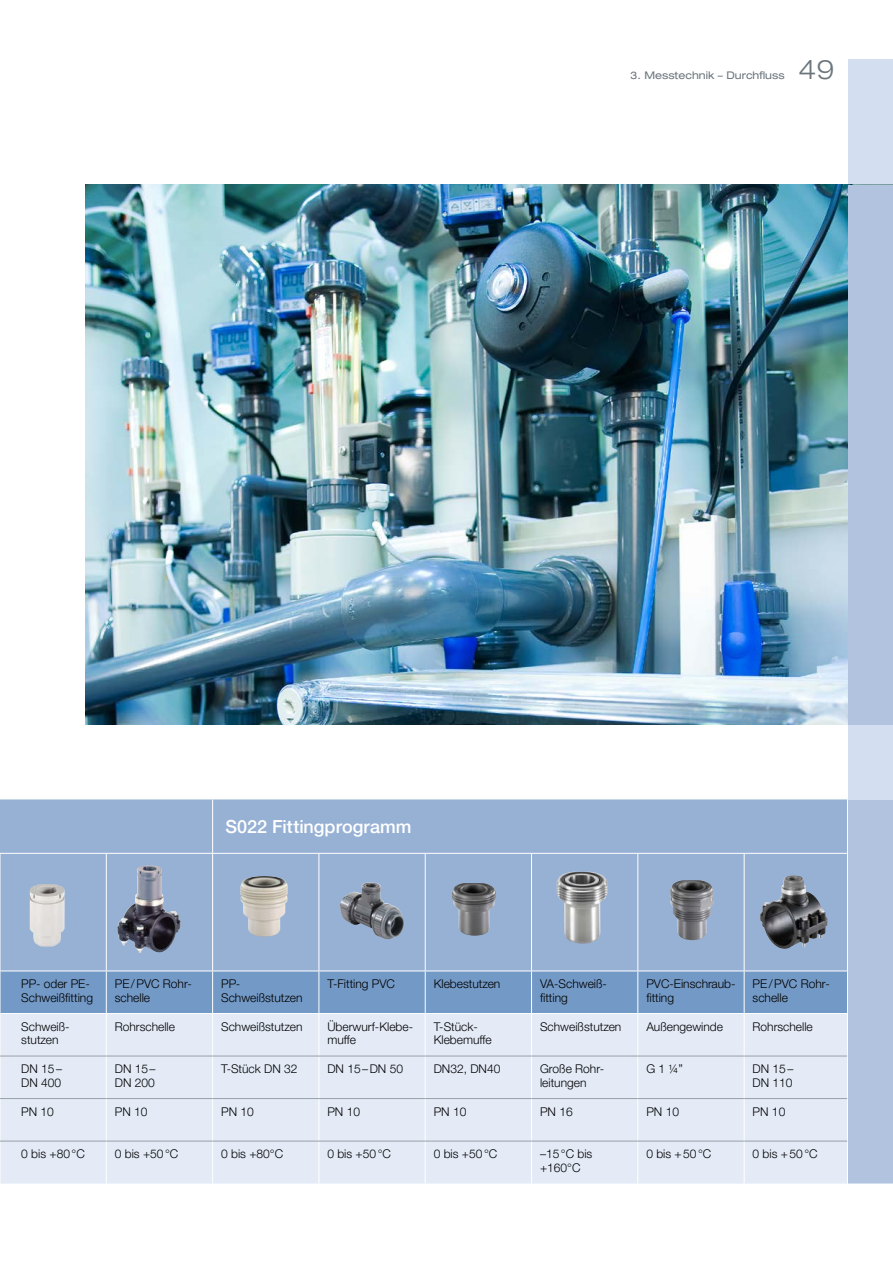
<style>
.page{position:relative;width:893px;height:1263px;background:#fff}
.page>*{position:absolute;margin:0;border:0;box-sizing:border-box;transform-origin:0 0}
.t1{font:300 expanded 27px "Helvetica Neue LTW1 G";color:#6a757c}
.t2{font:500 18px "Helvetica Neue LTW1 G";color:#fff}
.t3{font:300 12px/13.5px "Helvetica Neue LTW1 G";color:#000}
.t4{font:expanded 10.5px "Helvetica Neue LTW1 G";color:#6a757c}
</style>
<div class="page">
<div style="left:848px;top:60px;width:45px;height:1124px;background:#d4def1"></div>
<div style="left:0;top:799px;width:847px;height:171px;background:#97b1d5"></div>
<div style="left:1px;top:1014px;width:846px;height:169px;background:#e4ebf7"></div>
<hr style="left:212px;top:799px;width:1px;height:54px;background:#fff">
<hr style="left:0;top:853px;width:1px;height:117px;background:#fff">
<hr style="left:106px;top:853px;width:1px;height:117px;background:#fff">
<hr style="left:212px;top:853px;width:1px;height:117px;background:#fff">
<hr style="left:319px;top:853px;width:1px;height:117px;background:#fff">
<hr style="left:425px;top:853px;width:1px;height:117px;background:#fff">
<hr style="left:531px;top:853px;width:1px;height:117px;background:#fff">
<hr style="left:637px;top:853px;width:1px;height:117px;background:#fff">
<hr style="left:744px;top:853px;width:1px;height:117px;background:#fff">
<hr style="left:106px;top:1014px;width:1px;height:42px;background:#fff">
<hr style="left:212px;top:1014px;width:1px;height:42px;background:#fff">
<hr style="left:319px;top:1014px;width:1px;height:42px;background:#fff">
<hr style="left:425px;top:1014px;width:1px;height:42px;background:#fff">
<hr style="left:531px;top:1014px;width:1px;height:42px;background:#fff">
<hr style="left:637px;top:1014px;width:1px;height:42px;background:#fff">
<hr style="left:744px;top:1014px;width:1px;height:42px;background:#fff">
<div style="left:0;top:970px;width:847px;height:43px;background:#7399c6"></div>
<hr style="left:106px;top:1056px;width:1px;height:42px;background:#fff">
<hr style="left:212px;top:1056px;width:1px;height:42px;background:#fff">
<hr style="left:319px;top:1056px;width:1px;height:42px;background:#fff">
<hr style="left:425px;top:1056px;width:1px;height:42px;background:#fff">
<hr style="left:531px;top:1056px;width:1px;height:42px;background:#fff">
<hr style="left:637px;top:1056px;width:1px;height:42px;background:#fff">
<hr style="left:744px;top:1056px;width:1px;height:42px;background:#fff">
<hr style="left:0;top:1056px;width:106px;height:1px;background:#97a1a8">
<hr style="left:106px;top:1056px;width:107px;height:1px;background:#97a1a8">
<hr style="left:213px;top:1056px;width:106px;height:1px;background:#97a1a8">
<hr style="left:319px;top:1056px;width:106px;height:1px;background:#97a1a8">
<hr style="left:425px;top:1056px;width:106px;height:1px;background:#97a1a8">
<hr style="left:531px;top:1056px;width:107px;height:1px;background:#97a1a8">
<hr style="left:638px;top:1056px;width:106px;height:1px;background:#97a1a8">
<hr style="left:744px;top:1056px;width:103px;height:1px;background:#97a1a8">
<hr style="left:106px;top:1099px;width:1px;height:42px;background:#fff">
<hr style="left:212px;top:1099px;width:1px;height:42px;background:#fff">
<hr style="left:319px;top:1099px;width:1px;height:42px;background:#fff">
<hr style="left:425px;top:1099px;width:1px;height:42px;background:#fff">
<hr style="left:531px;top:1099px;width:1px;height:42px;background:#fff">
<hr style="left:637px;top:1099px;width:1px;height:42px;background:#fff">
<hr style="left:744px;top:1099px;width:1px;height:42px;background:#fff">
<hr style="left:106px;top:1141px;width:1px;height:42px;background:#fff">
<hr style="left:212px;top:1141px;width:1px;height:42px;background:#fff">
<hr style="left:319px;top:1141px;width:1px;height:42px;background:#fff">
<hr style="left:425px;top:1141px;width:1px;height:42px;background:#fff">
<hr style="left:531px;top:1141px;width:1px;height:42px;background:#fff">
<hr style="left:637px;top:1141px;width:1px;height:42px;background:#fff">
<hr style="left:744px;top:1141px;width:1px;height:42px;background:#fff">
<hr style="left:0;top:1098px;width:106px;height:1px;background:#97a1a8">
<hr style="left:106px;top:1098px;width:107px;height:1px;background:#97a1a8">
<hr style="left:213px;top:1098px;width:106px;height:1px;background:#97a1a8">
<hr style="left:319px;top:1098px;width:106px;height:1px;background:#97a1a8">
<hr style="left:425px;top:1098px;width:106px;height:1px;background:#97a1a8">
<hr style="left:531px;top:1098px;width:107px;height:1px;background:#97a1a8">
<hr style="left:638px;top:1098px;width:106px;height:1px;background:#97a1a8">
<hr style="left:744px;top:1098px;width:103px;height:1px;background:#97a1a8">
<hr style="left:0;top:1141px;width:106px;height:1px;background:#97a1a8">
<hr style="left:106px;top:1141px;width:107px;height:1px;background:#97a1a8">
<hr style="left:213px;top:1141px;width:106px;height:1px;background:#97a1a8">
<hr style="left:319px;top:1141px;width:106px;height:1px;background:#97a1a8">
<hr style="left:425px;top:1141px;width:106px;height:1px;background:#97a1a8">
<hr style="left:531px;top:1141px;width:107px;height:1px;background:#97a1a8">
<hr style="left:638px;top:1141px;width:106px;height:1px;background:#97a1a8">
<hr style="left:744px;top:1141px;width:103px;height:1px;background:#97a1a8">
<hr style="left:0;top:853px;width:106px;height:1px;background:#fff">
<hr style="left:106px;top:853px;width:107px;height:1px;background:#fff">
<hr style="left:213px;top:853px;width:106px;height:1px;background:#fff">
<hr style="left:319px;top:853px;width:106px;height:1px;background:#fff">
<hr style="left:425px;top:853px;width:106px;height:1px;background:#fff">
<hr style="left:531px;top:853px;width:107px;height:1px;background:#fff">
<hr style="left:638px;top:853px;width:106px;height:1px;background:#fff">
<hr style="left:744px;top:853px;width:103px;height:1px;background:#fff">
<img style="left:30px;top:884px;width:35px;height:62px">
<img style="left:117px;top:865px;width:64px;height:88px">
<img style="left:340px;top:882px;width:65px;height:58px">
<img style="left:240px;top:876px;width:48px;height:61px">
<img style="left:452px;top:883px;width:44px;height:53px">
<img style="left:556px;top:872px;width:52px;height:71px">
<img style="left:670px;top:880px;width:44px;height:60px">
<img style="left:760px;top:875px;width:63px;height:74px">
<img style="left:85px;top:185px;width:763px;height:539px">
<div style="left:848px;top:800px;width:45px;height:383px;background:#b1c3df"></div>
<div style="left:848px;top:185px;width:45px;height:539px;background:#b1c3df"></div>
<p class="t4" style="left:630px;top:69px;width:156px">3. Messtechnik – Durchfluss</p>
<h1 class="t1" style="left:798px;top:53px;width:38px">49</h1>
<h2 class="t2" style="left:225px;top:815px;width:188px">S022 Fittingprogramm</h2>
<p class="t3" style="left:21px;top:977px;width:73px">PP- oder PE-<br>Schweißfitting</p>
<p class="t3" style="left:115px;top:977px;width:79px">PE/PVC Rohr&shy;schelle</p>
<p class="t3" style="left:221px;top:977px;width:83px">PP-<br>Schweißstutzen</p>
<p class="t3" style="left:327px;top:977px;width:69px">T-Fitting PVC</p>
<p class="t3" style="left:434px;top:977px;width:68px">Klebestutzen</p>
<p class="t3" style="left:540px;top:977px;width:68px">VA-Schweiß&shy;fitting</p>
<p class="t3" style="left:646px;top:977px;width:91px">PVC-Einschraub&shy;fitting</p>
<p class="t3" style="left:753px;top:977px;width:79px">PE/PVC Rohr&shy;schelle</p>
<p class="t3" style="left:21px;top:1019px;width:49px">Schweiß&shy;stutzen</p>
<p class="t3" style="left:115px;top:1019px;width:62px">Rohrschelle</p>
<p class="t3" style="left:221px;top:1019px;width:83px">Schweißstutzen</p>
<p class="t3" style="left:327px;top:1019px;width:87px">Überwurf-Klebe&shy;muffe</p>
<p class="t3" style="left:434px;top:1019px;width:60px">T-Stück-<br>Klebemuffe</p>
<p class="t3" style="left:540px;top:1019px;width:83px">Schweißstutzen</p>
<p class="t3" style="left:646px;top:1019px;width:78px">Außengewinde</p>
<p class="t3" style="left:753px;top:1019px;width:62px">Rohrschelle</p>
<p class="t3" style="left:21px;top:1062px;width:42px">DN 15–<br>DN 400</p>
<p class="t3" style="left:115px;top:1062px;width:42px">DN 15–<br>DN 200</p>
<p class="t3" style="left:221px;top:1062px;width:78px">T-Stück DN 32</p>
<p class="t3" style="left:327px;top:1062px;width:77px">DN 15–DN 50</p>
<p class="t3" style="left:434px;top:1062px;width:68px">DN32, DN40</p>
<p class="t3" style="left:540px;top:1062px;width:64px">Große Rohr&shy;leitungen</p>
<p class="t3" style="left:646px;top:1062px;width:38px">G 1 ¼”</p>
<p class="t3" style="left:753px;top:1062px;width:42px">DN 15–<br>DN 110</p>
<p class="t3" style="left:21px;top:1104px;width:34px">PN 10</p>
<p class="t3" style="left:115px;top:1104px;width:34px">PN 10</p>
<p class="t3" style="left:221px;top:1104px;width:34px">PN 10</p>
<p class="t3" style="left:327px;top:1104px;width:34px">PN 10</p>
<p class="t3" style="left:434px;top:1104px;width:34px">PN 10</p>
<p class="t3" style="left:540px;top:1104px;width:34px">PN 16</p>
<p class="t3" style="left:646px;top:1104px;width:34px">PN 10</p>
<p class="t3" style="left:753px;top:1104px;width:34px">PN 10</p>
<p class="t3" style="left:21px;top:1147px;width:65px">0 bis +80°C</p>
<p class="t3" style="left:115px;top:1147px;width:65px">0 bis +50°C</p>
<p class="t3" style="left:221px;top:1147px;width:64px">0 bis +80°C</p>
<p class="t3" style="left:327px;top:1147px;width:65px">0 bis +50°C</p>
<p class="t3" style="left:434px;top:1147px;width:65px">0 bis +50°C</p>
<p class="t3" style="left:540px;top:1147px;width:54px">–15°C bis +160°C</p>
<p class="t3" style="left:646px;top:1147px;width:67px">0 bis +50°C</p>
<p class="t3" style="left:753px;top:1147px;width:67px">0 bis +50°C</p>
</div>
